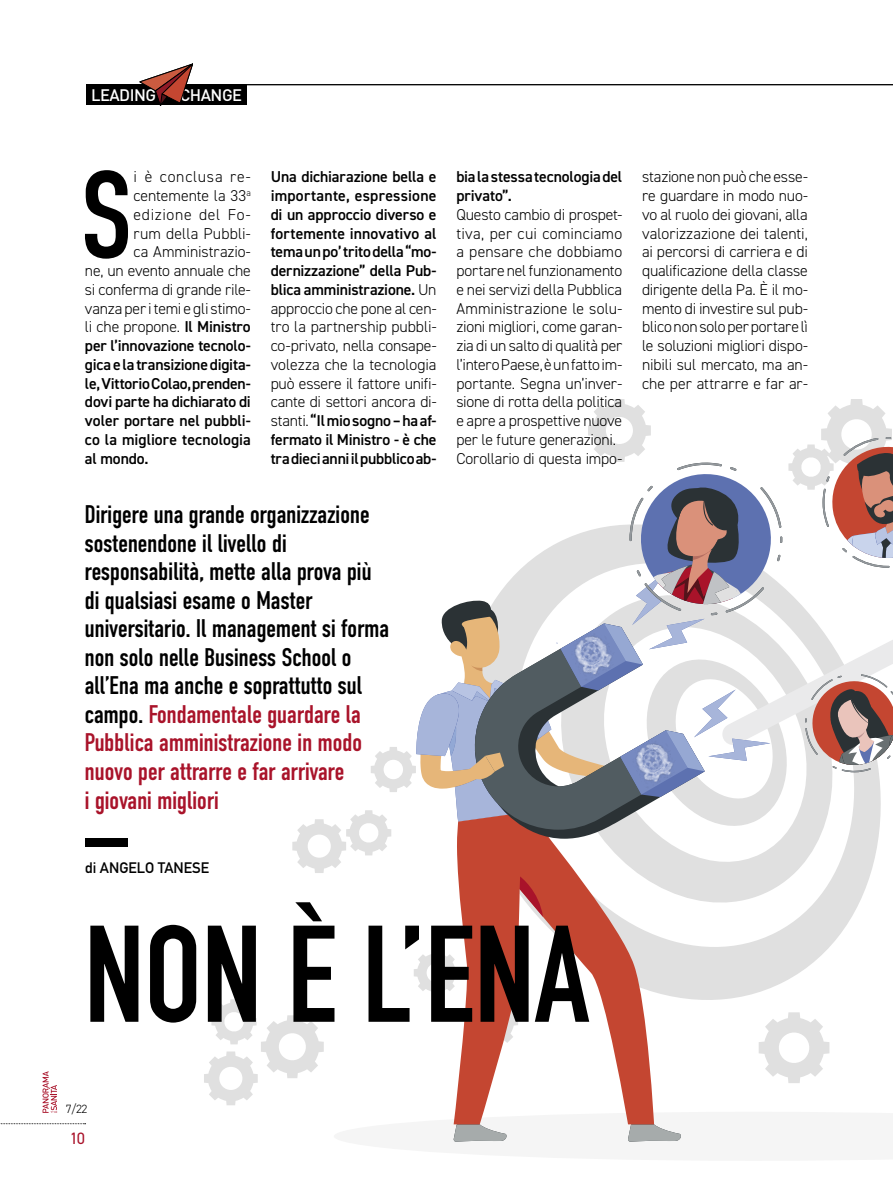
<style>
.page{position:relative;width:893px;height:1191px;background:#fff}
.page>*{position:absolute;margin:0;border:0;box-sizing:border-box;transform-origin:0 0}
.t1{font:700 135px "DIN Condensed";color:#000}
.t2{font:122.85px "DIN Condensed";color:#000}
.t3{font:25.5px/28.5px "DIN Condensed";letter-spacing:-.02em;color:#000}
.t4{font:500 16.5px "DIN";letter-spacing:-.03em;color:#fff}
.t5{font:16.5px "DIN2014";color:#a9132a}
.t6{font:300 15.75px/18.8px "DIN2014";letter-spacing:-.01em;color:#000;text-align:justify}
.t7{font:600 15.75px/18.8px "DIN2014";letter-spacing:-.01em;color:#000;text-align:justify}
.t8{font:300 15.75px "DIN2014";letter-spacing:.01em;color:#000}
.t9{font:300 15.75px "DIN2014";letter-spacing:.045em;color:#000}
.t10{font:300 15.75px "DIN2014";letter-spacing:.055em;color:#000}
.t11{font:700 15px "DIN Alternate";color:#000}
.t12{font:300 12px "DIN2014";color:#000}
.s1{font-weight:600}
.s2{font-weight:300}
.s3{color:#a9132a}
</style>
<div class="page">
<hr style="left:86px;top:84px;width:807px;height:1px;background:#000">
<div style="left:86px;top:84px;width:161px;height:21px;background:#000"></div>
<svg style="left:139px;top:63px;width:54px;height:43px"></svg>
<div style="left:85px;top:838px;width:43px;height:8px;background:#000"></div>
<svg style="left:0;top:1123px;width:86px;height:1px"></svg>
<svg style="left:43px;top:1071px;width:14px;height:41px"></svg>
<svg style="left:654px;top:973px;width:145px;height:27px;fill:#e0e0e0"></svg>
<svg style="left:654px;top:917px;width:198px;height:56px;fill:#e0e0e0"></svg>
<svg style="left:414px;top:950px;width:40px;height:46px"></svg>
<svg style="left:759px;top:1012px;width:70px;height:71px"></svg>
<svg style="left:453px;top:1121px;width:228px;height:21px"></svg>
<svg style="left:454px;top:917px;width:200px;height:207px"></svg>
<svg style="left:204px;top:999px;width:120px;height:106px"></svg>
<svg style="left:292px;top:399px;width:601px;height:518px"></svg>
<img style="left:565px;top:626px;width:55px;height:56px">
<img style="left:626px;top:733px;width:56px;height:56px">
<p class="t4" style="left:91px;top:84px;width:67px">LEADING</p>
<p class="t4" style="left:180px;top:84px;width:64px">CHANGE</p>
<h2 class="t2" style="left:79px;top:147px;width:56px">S</h2>
<p class="t10" style="left:134px;top:167px;width:119px">i è conclusa re-</p>
<p class="t6" style="left:134px;top:186px;width:119px">centemente la 33<sup>a</sup></p>
<p class="t9" style="left:134px;top:205px;width:119px">edizione del Fo-</p>
<p class="t8" style="left:134px;top:224px;width:119px">rum della Pubbli-</p>
<p class="t6" style="left:134px;top:243px;width:119px">ca Amministrazio-</p>
<p class="t6" style="left:85px;top:261px;width:167px">ne, un evento annuale che</p>
<p class="t6" style="left:85px;top:280px;width:167px">si conferma di grande rile-</p>
<p class="t6" style="left:85px;top:299px;width:167px">vanza per i temi e gli stimo-</p>
<p class="t6" style="left:85px;top:318px;width:167px">li che propone. <span class="s1">Il Ministro</span></p>
<p class="t7" style="left:85px;top:336px;width:167px">per l’innovazione tecnolo-</p>
<p class="t7" style="left:85px;top:355px;width:167px">gica e la transizione digita-</p>
<p class="t7" style="left:85px;top:373px;width:167px">le, Vittorio Colao, prenden-</p>
<p class="t7" style="left:85px;top:392px;width:167px">dovi parte ha dichiarato di</p>
<p class="t7" style="left:85px;top:411px;width:167px">voler portare nel pubbli-</p>
<p class="t7" style="left:85px;top:430px;width:167px">co la migliore tecnologia</p>
<p class="t7" style="left:85px;top:448px;width:65px">al mondo.</p>
<p class="t7" style="left:271px;top:167px;width:167px">Una dichiarazione bella e importante, espressione di un approccio diverso e fortemente innovativo al tema un po’ trito della “mo&shy;dernizzazione” della Pub&shy;blica amministrazione. <span class="s2">Un approccio che pone al cen&shy;tro la partnership pubbli&shy;co-privato, nella consape&shy;volezza che la tecnologia può essere il fattore unifi&shy;cante di settori ancora di&shy;stanti.</span> “Il mio sogno – ha af&shy;fermato il Ministro - è che tra dieci anni il pubblico ab-</p>
<p class="t3" style="left:84px;top:501px;width:306px">Dirigere una grande organizzazione sostenendone il livello di responsabilità, mette alla prova più di qualsiasi esame o Master universitario. Il management si forma non solo nelle Business School o all’Ena ma anche e soprattutto sul campo. <span class="s3">Fondamentale guardare la<br>Pubblica amministrazione in modo nuovo per attrarre e far arrivare<br>i giovani migliori</span></p>
<p class="t11" style="left:85px;top:856px;width:126px">di ANGELO TANESE</p>
<p class="t7" style="left:456px;top:167px;width:167px">bia la stessa tecnologia del privato”.</p>
<p class="t6" style="left:456px;top:205px;width:167px;text-align:left">Questo cambio di prospet&shy;tiva, per cui cominciamo a pensare che dobbiamo portare nel funzionamento e nei servizi della Pubblica<br>Amministrazione le solu&shy;zioni migliori, come garan&shy;zia di un salto di qualità per l’intero Paese, è un fatto im&shy;portante. Segna un’inver&shy;sione di rotta della politica e apre a prospettive nuove per le future generazioni.<br>Corollario di questa impo-</p>
<h1 class="t1" style="left:84px;top:883px;width:507px">NON È L’ENA</h1>
<p class="t6" style="left:642px;top:167px;width:167px">stazione non può che esse&shy;re guardare in modo nuo&shy;vo al ruolo dei giovani, alla valorizzazione dei talenti, ai percorsi di carriera e di qualificazione della classe dirigente della Pa. È il mo&shy;mento di investire sul pub&shy;blico non solo per portare lì le soluzioni migliori dispo&shy;nibili sul mercato, ma an&shy;che per attrarre e far ar-</p>
<p class="t12" style="left:66px;top:1101px;width:23px">7/22</p>
<p class="t5" style="left:70px;top:1128px;width:17px">10</p>
</div>
